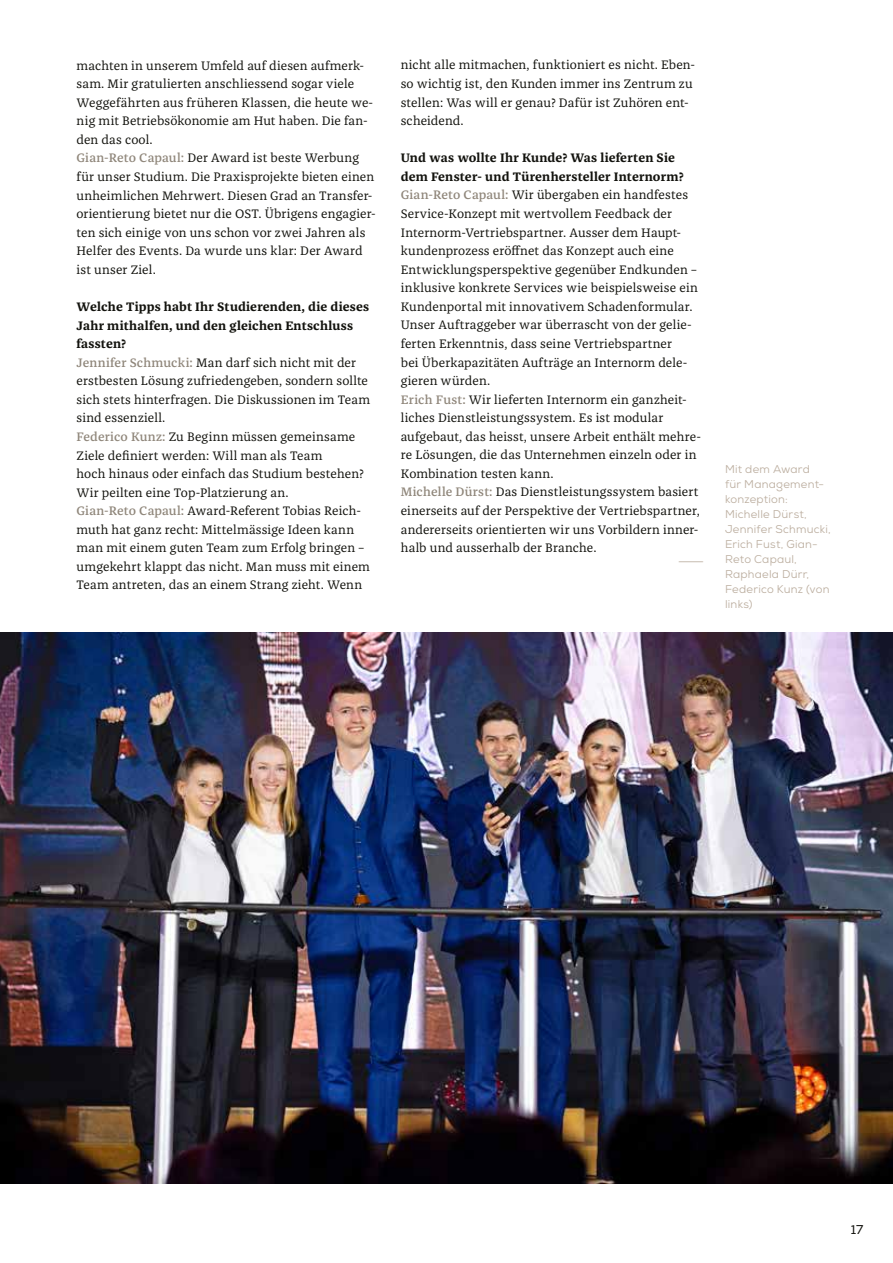
<style>
.page{position:relative;width:893px;height:1263px;background:#fff}
.page>*{position:absolute;margin:0;border:0;box-sizing:border-box;transform-origin:0 0}
.t1{font:300 24px "Brown Pro";color:#d0c6bc}
.t2{font:12.75px/18.6px "Franziska FF";letter-spacing:.01em;color:#12120d}
.t3{font:12.75px "Nexa";color:#12120d}
.t4{font:11.25px/15px "Nexa";letter-spacing:.02em;color:#bbad9e}
.s1{font-weight:500;color:#8f867a}
.s2{font-weight:700}
</style>
<div class="page">
<img style="left:0;top:633px;width:893px;height:550px">
<p class="t2" style="left:77px;top:56px;width:301px">machten in unserem Umfeld auf diesen aufmerk&shy;sam. Mir gratulierten anschliessend sogar viele Weggefährten aus früheren Klassen, die heute we&shy;nig mit Betriebsökonomie am Hut haben. Die fan&shy;den das cool.<br><span class="s1">Gian-Reto Capaul:</span> Der Award ist beste Werbung für unser Studium. Die Praxisprojekte bieten einen unheimlichen Mehrwert. Diesen Grad an Transfer&shy;orientierung bietet nur die OST. Übrigens engagier&shy;ten sich einige von uns schon vor zwei Jahren als Helfer des Events. Da wurde uns klar: Der Award ist unser Ziel.</p>
<p class="t2" style="left:77px;top:297px;width:295px"><span class="s2">Welche Tipps habt Ihr Studierenden, die dieses Jahr mithalfen, und den gleichen Entschluss fassten?<br></span><span class="s1">Jennifer Schmucki:</span> Man darf sich nicht mit der erstbesten Lösung zufriedengeben, sondern sollte sich stets hinterfragen. Die Diskussionen im Team sind essenziell.<br><span class="s1">Federico Kunz:</span> Zu Beginn müssen gemeinsame Ziele definiert werden: Will man als Team<br>hoch hinaus oder einfach das Studium bestehen?<br>Wir peilten eine Top-Platzierung an.<br><span class="s1">Gian-Reto Capaul:</span> Award-Referent Tobias Reich&shy;muth hat ganz recht: Mittelmässige Ideen kann man mit einem guten Team zum Erfolg bringen – umgekehrt klappt das nicht. Man muss mit einem Team antreten, das an einem Strang zieht. Wenn</p>
<p class="t2" style="left:401px;top:56px;width:296px">nicht alle mitmachen, funktioniert es nicht. Eben&shy;so wichtig ist, den Kunden immer ins Zentrum zu stellen: Was will er genau? Dafür ist Zuhören ent&shy;scheidend.</p>
<p class="t2" style="left:401px;top:149px;width:302px"><span class="s2">Und was wollte Ihr Kunde? Was lieferten Sie dem Fenster- und Türenhersteller Internorm?<br></span><span class="s1">Gian-Reto Capaul:</span> Wir übergaben ein handfestes Service-Konzept mit wertvollem Feedback der Internorm-Vertriebspartner. Ausser dem Haupt&shy;kundenprozess eröffnet das Konzept auch eine Entwicklungsperspektive gegenüber Endkunden – inklusive konkrete Services wie beispielsweise ein Kundenportal mit innovativem Schadenformular.<br>Unser Auftraggeber war überrascht von der gelie&shy;ferten Erkenntnis, dass seine Vertriebspartner<br>bei Überkapazitäten Aufträge an Internorm dele&shy;gieren würden.<br><span class="s1">Erich Fust:</span> Wir lieferten Internorm ein ganzheit&shy;liches Dienstleistungssystem. Es ist modular aufgebaut, das heisst, unsere Arbeit enthält mehre&shy;re Lösungen, die das Unternehmen einzeln oder in Kombination testen kann.<br><span class="s1">Michelle Dürst:</span> Das Dienstleistungssystem basiert einerseits auf der Perspektive der Vertriebspartner, andererseits orientierten wir uns Vorbildern inner&shy;halb und ausserhalb der Branche.</p>
<h1 class="t1" style="left:679px;top:545px;width:27px">–</h1>
<p class="t4" style="left:725px;top:462px;width:107px">Mit dem Award<br>für Management&shy;konzeption:<br>Michelle Dürst,<br>Jennifer Schmucki,<br>Erich Fust, Gian-<br>Reto Capaul,<br>Raphaela Dürr,<br>Federico Kunz (von links)</p>
<p class="t3" style="left:851px;top:1221px;width:14px">17</p>
</div>
